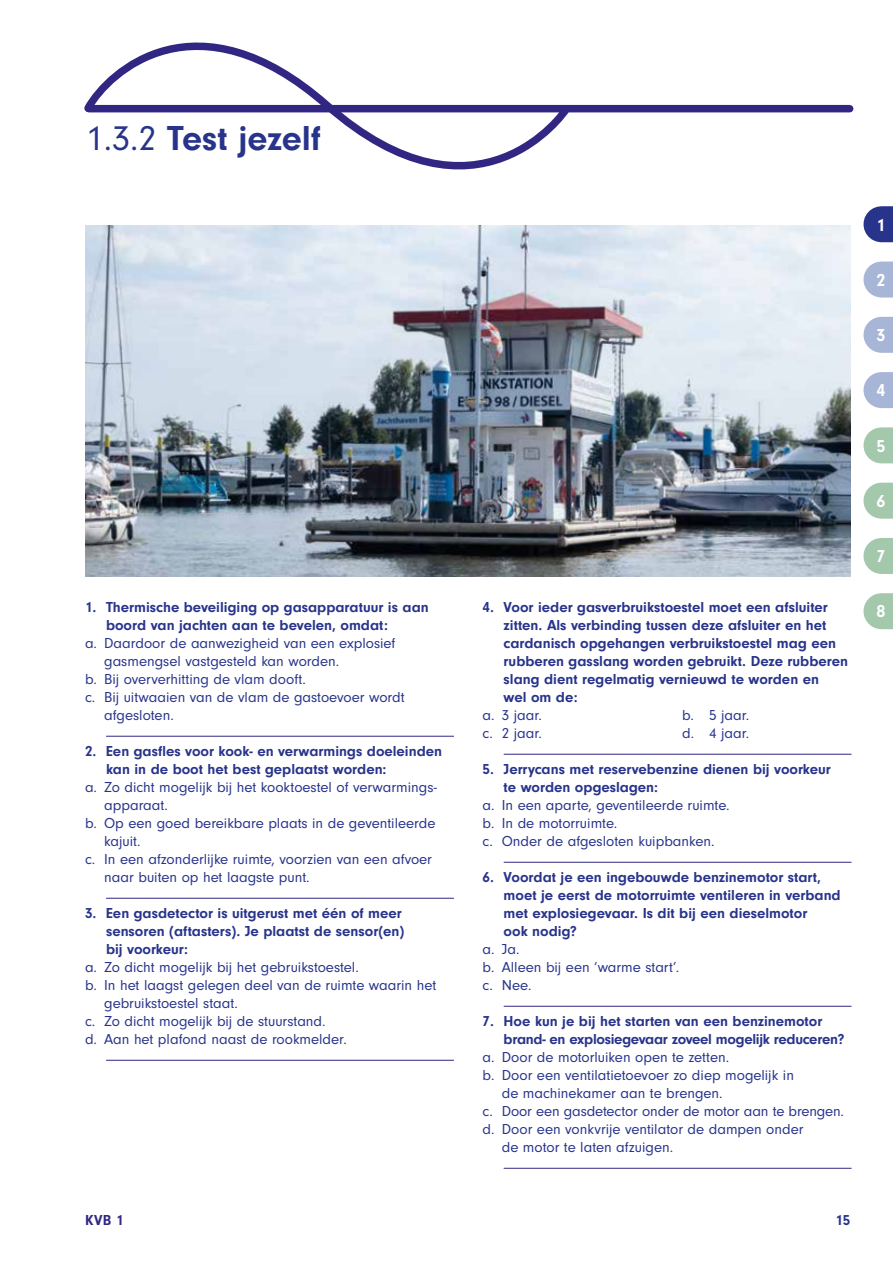
<style>
.page{position:relative;width:893px;height:1263px;background:#fff}
.page>*{position:absolute;margin:0;border:0;box-sizing:border-box;transform-origin:0 0}
.t1{font:700 36px "Neuzeit Gro";color:#28348b}
.t2{font:700 18px "Neuzeit Gro";color:#fff}
.t3{font:15px/18px "Neuzeit Gro";color:#28348b}
.t4{font:700 15px/18px "Neuzeit Gro";color:#28348b}
.t5{font:700 15px/18px "Neuzeit Gro";letter-spacing:-.02em;color:#28348b}
.t6{font:700 15px "Neuzeit Gro";color:#312783}
.s1{font-weight:400}
</style>
<div class="page">
<div style="left:881px;top:206px;width:12px;height:36px;background:#28348b"></div>
<div style="left:881px;top:261px;width:12px;height:36px;background:#a7b5d7"></div>
<div style="left:881px;top:317px;width:12px;height:36px;background:#a7b5d7"></div>
<div style="left:881px;top:372px;width:12px;height:36px;background:#a7b5d7"></div>
<div style="left:881px;top:427px;width:12px;height:36px;background:#a3c8ac"></div>
<div style="left:881px;top:483px;width:12px;height:36px;background:#a3c8ac"></div>
<div style="left:881px;top:538px;width:12px;height:36px;background:#a3c8ac"></div>
<div style="left:881px;top:593px;width:12px;height:36px;background:#a3c8ac"></div>
<svg style="left:84px;top:42px;width:489px;height:128px"></svg>
<div style="left:89px;top:105px;width:761px;height:7px;background:#312783"></div>
<hr style="left:106px;top:736px;width:348px;height:1px;background:#312783">
<hr style="left:106px;top:898px;width:348px;height:1px;background:#312783">
<hr style="left:106px;top:1060px;width:348px;height:1px;background:#312783">
<hr style="left:504px;top:754px;width:347px;height:1px;background:#312783">
<hr style="left:504px;top:862px;width:347px;height:1px;background:#312783">
<hr style="left:504px;top:1006px;width:347px;height:1px;background:#312783">
<hr style="left:504px;top:1168px;width:347px;height:1px;background:#312783">
<img style="left:85px;top:225px;width:765px;height:351px">
<h1 class="t1" style="left:86px;top:117px;width:237px"><span class="s1">1.3.2</span> Test jezelf</h1>
<p class="t4" style="left:106px;top:598px;width:324px;text-indent:-21px">1. Thermische beveiliging op gasapparatuur is aan boord van jachten aan te bevelen, omdat:</p>
<p class="t3" style="left:85px;top:634px;width:312px">a. Daardoor de aanwezigheid van een explosief</p>
<p class="t3" style="left:104px;top:652px;width:237px">gasmengsel vastgesteld kan worden.</p>
<p class="t3" style="left:85px;top:670px;width:222px">b. Bij oververhitting de vlam dooft.</p>
<p class="t3" style="left:85px;top:688px;width:321px">c. Bij uitwaaien van de vlam de gastoevoer wordt</p>
<p class="t3" style="left:104px;top:706px;width:71px">afgesloten.</p>
<p class="t4" style="left:106px;top:742px;width:338px;text-indent:-21px">2. Een gasfles voor kook- en verwarmings doeleinden kan in de boot het best geplaatst worden:</p>
<p class="t3" style="left:85px;top:778px;width:353px">a. Zo dicht mogelijk bij het kooktoestel of verwarmings-</p>
<p class="t3" style="left:104px;top:796px;width:65px">apparaat.</p>
<p class="t3" style="left:85px;top:814px;width:352px">b. Op een goed bereikbare plaats in de geventileerde</p>
<p class="t3" style="left:104px;top:832px;width:38px">kajuit.</p>
<p class="t3" style="left:85px;top:850px;width:349px">c. In een afzonderlijke ruimte, voorzien van een afvoer</p>
<p class="t3" style="left:104px;top:868px;width:207px">naar buiten op het laagste punt.</p>
<p class="t4" style="left:106px;top:904px;width:300px;text-indent:-21px">3. Een gasdetector is uitgerust met één of meer sensoren (aftasters). Je plaatst de sensor(en) bij voorkeur:</p>
<p class="t3" style="left:85px;top:958px;width:275px">a. Zo dicht mogelijk bij het gebruikstoestel.</p>
<p class="t3" style="left:85px;top:976px;width:353px">b. In het laagst gelegen deel van de ruimte waarin het</p>
<p class="t3" style="left:104px;top:994px;width:135px">gebruikstoestel staat.</p>
<p class="t3" style="left:85px;top:1012px;width:242px">c. Zo dicht mogelijk bij de stuurstand.</p>
<p class="t3" style="left:85px;top:1030px;width:263px">d. Aan het plafond naast de rookmelder.</p>
<p class="t4" style="left:504px;top:598px;width:346px;text-indent:-21px">4. Voor ieder gasverbruikstoestel moet een afsluiter zitten. Als verbinding tussen deze afsluiter en het cardanisch opgehangen verbruikstoestel mag een rubberen gasslang worden gebruikt. Deze rubberen slang dient regelmatig vernieuwd te worden en<br>wel om de:</p>
<p class="t3" style="left:483px;top:706px;width:61px">a. 3 jaar.</p>
<p class="t3" style="left:682px;top:706px;width:69px">b. 5 jaar.</p>
<p class="t3" style="left:483px;top:724px;width:61px">c. 2 jaar.</p>
<p class="t3" style="left:682px;top:724px;width:69px">d. 4 jaar.</p>
<p class="t4" style="left:504px;top:760px;width:329px;text-indent:-21px">5. Jerrycans met reservebenzine dienen bij voorkeur te worden opgeslagen:</p>
<p class="t3" style="left:483px;top:796px;width:249px">a. In een aparte, geventileerde ruimte. b. In de motorruimte.<br>c. Onder de afgesloten kuipbanken.</p>
<p class="t4" style="left:504px;top:868px;width:339px;text-indent:-21px">6. Voordat je een ingebouwde benzinemotor start, moet je eerst de motorruimte ventileren in verband met explosiegevaar. Is dit bij een dieselmotor<br>ook nodig?</p>
<p class="t3" style="left:483px;top:940px;width:198px">a. Ja.<br>b. Alleen bij een ‘warme start’. c. Nee.</p>
<p class="t5" style="left:504px;top:1012px;width:342px;text-indent:-21px">7. Hoe kun je bij het starten van een benzinemotor brand- en explosiegevaar zoveel mogelijk reduceren?</p>
<p class="t3" style="left:483px;top:1048px;width:248px">a. Door de motorluiken open te zetten.</p>
<p class="t3" style="left:483px;top:1066px;width:313px">b. Door een ventilatietoevoer zo diep mogelijk in</p>
<p class="t3" style="left:502px;top:1084px;width:222px">de machinekamer aan te brengen.</p>
<p class="t3" style="left:483px;top:1102px;width:363px">c. Door een gasdetector onder de motor aan te brengen.</p>
<p class="t3" style="left:483px;top:1120px;width:322px">d. Door een vonkvrije ventilator de dampen onder</p>
<p class="t3" style="left:502px;top:1138px;width:173px">de motor te laten afzuigen.</p>
<p class="t6" style="left:85px;top:1212px;width:40px">KVB 1</p>
<p class="t4" style="left:835px;top:1212px;width:16px">15</p>
<p class="t2" style="left:876px;top:215px;width:10px">1</p>
<p class="t2" style="left:876px;top:270px;width:10px">2</p>
<p class="t2" style="left:876px;top:325px;width:10px">3</p>
<p class="t2" style="left:876px;top:380px;width:10px">4</p>
<p class="t2" style="left:876px;top:435px;width:10px">5</p>
<p class="t2" style="left:876px;top:491px;width:10px">6</p>
<p class="t2" style="left:876px;top:546px;width:10px">7</p>
<p class="t2" style="left:876px;top:601px;width:10px">8</p>
</div>
